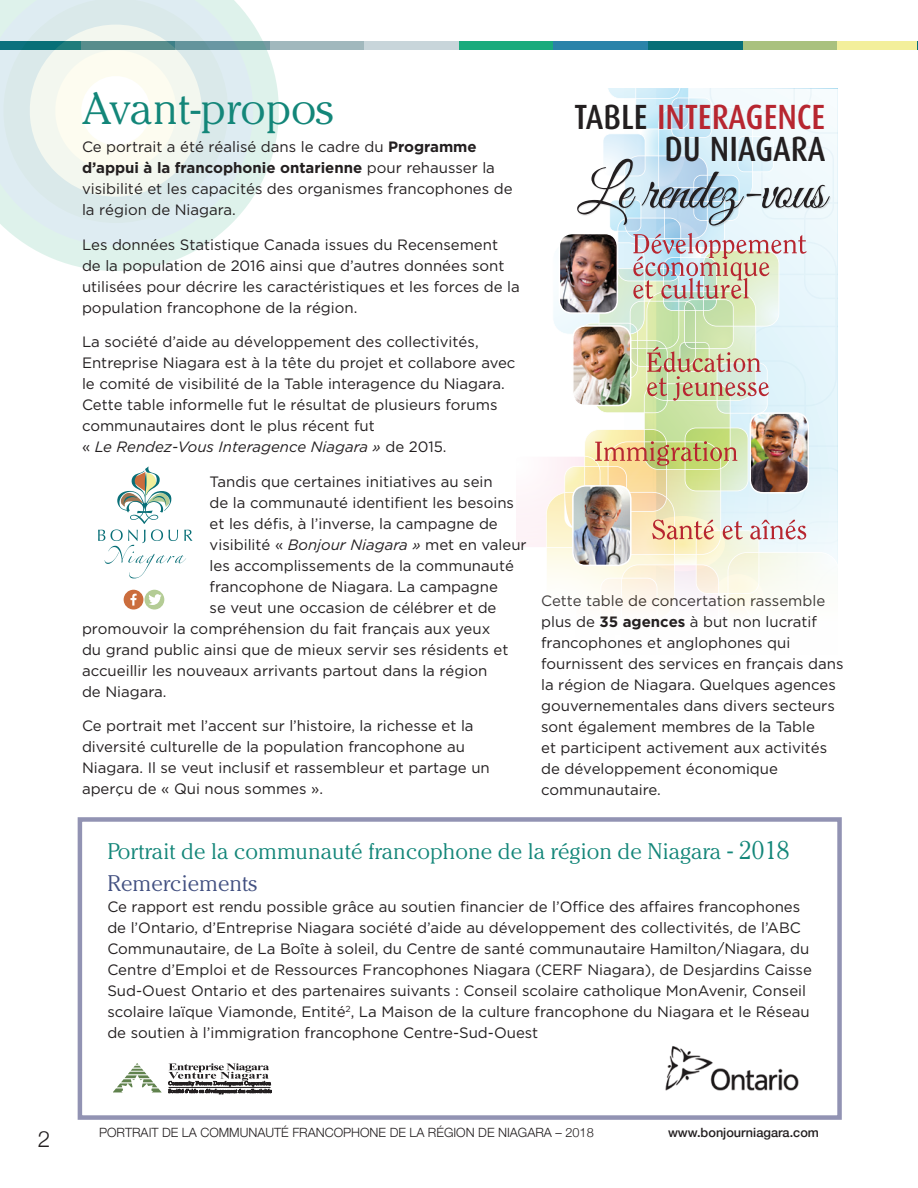
<style>
.page{position:relative;width:918px;height:1188px;background:#fff}
.page>*{position:absolute;margin:0;border:0;box-sizing:border-box;transform-origin:0 0}
.t1{font:57.6px "Great Vibes";letter-spacing:-.025em;color:#231f20}
.t2{font:300 45px "Cheltenham";color:#138679}
.t3{font:500 35.1px/32.1px "Dax Condensed";color:#231f20;text-align:right}
.t4{font:300 22.5px/31.5px "Cheltenham";color:#138679}
.t5{font:300 22.5px "Helvetica Neue";color:#231f20}
.t6{font:15px/21px "Gotham";color:#231f20}
.t7{font:300 12.75px "Helvetica Neue";color:#231f20}
.t8{font:500 12.75px "Helvetica Neue";color:#231f20}
.s1{font-weight:700}
.s2{font-style:italic}
.s3{color:#b72630}
.s4{font-size:25.5px}
.s5{color:#425081}
</style>
<div class="page">
<div style="left:905px;top:41px;width:13px;height:9px;background:#076f77"></div>
<div style="left:270px;top:41px;width:95px;height:9px;background:#a1b8bd"></div>
<div style="left:365px;top:41px;width:94px;height:9px;background:#c8d5da"></div>
<div style="left:459px;top:41px;width:95px;height:9px;background:#19ab7c"></div>
<div style="left:554px;top:41px;width:94px;height:9px;background:#2a83a9"></div>
<div style="left:648px;top:41px;width:95px;height:9px;background:#076f77"></div>
<div style="left:743px;top:41px;width:94px;height:9px;background:#a9c17e"></div>
<div style="left:837px;top:41px;width:80px;height:9px;background:#f3ef9b"></div>
<svg style="left:29px;top:41px;width:250px;height:230px"></svg>
<svg style="left:0;top:6px;width:267px;height:240px;fill:#def2f0"></svg>
<div style="left:0;top:0;width:239px;height:223px;background:#deeceb"></div>
<svg style="left:21px;top:25px;width:189px;height:172px"></svg>
<div style="left:78px;top:817px;width:764px;height:303px;border:4px solid #9293b3"></div>
<img style="left:665px;top:1046px;width:134px;height:45px">
<svg style="left:168px;top:1063px;width:104px;height:31px"></svg>
<hr style="left:169px;top:1087px;width:102px;height:1px;background:#231f20">
<svg style="left:113px;top:1063px;width:49px;height:30px"></svg>
<svg style="left:98px;top:467px;width:95px;height:111px"></svg>
<div style="left:145px;top:590px;width:19px;height:20px;background:#b4cc95;border-radius:50%"></div>
<svg style="left:149px;top:594px;width:13px;height:11px"></svg>
<div style="left:124px;top:590px;width:19px;height:20px;background:#cb6d3d;border-radius:50%"></div>
<svg style="left:130px;top:594px;width:7px;height:12px"></svg>
<img style="left:516px;top:89px;width:322px;height:522px">
<div style="left:577px;top:159px;width:255px;height:69px;background:#231f20;opacity:.14"></div>
<p class="t2" style="left:82px;top:83px;width:253px">Avant-propos</p>
<p class="t6" style="left:82px;top:136px;width:432px">Ce portrait a été réalisé dans le cadre du <span class="s1">Programme d’appui à la francophonie ontarienne</span> pour rehausser la visibilité et les capacités des organismes francophones de la région de Niagara.</p>
<p class="t6" style="left:82px;top:234px;width:439px">Les données Statistique Canada issues du Recensement de la population de 2016 ainsi que d’autres données sont utilisées pour décrire les caractéristiques et les forces de la population francophone de la région.</p>
<p class="t6" style="left:82px;top:331px;width:435px">La société d’aide au développement des collectivités, Entreprise Niagara est à la tête du projet et collabore avec le comité de visibilité de la Table interagence du Niagara.<br>Cette table informelle fut le résultat de plusieurs forums communautaires dont le plus récent fut<br>« <span class="s2">Le Rendez-Vous Interagence Niagara »</span> de 2015.</p>
<p class="t6" style="left:210px;top:471px;width:285px">Tandis que certaines initiatives au sein</p>
<p class="t6" style="left:210px;top:492px;width:306px">de la communauté identifient les besoins</p>
<p class="t6" style="left:210px;top:513px;width:290px">et les défis, à l’inverse, la campagne de</p>
<p class="t6" style="left:210px;top:534px;width:319px">visibilité « <span class="s2">Bonjour Niagara »</span> met en valeur</p>
<p class="t6" style="left:210px;top:555px;width:306px">les accomplissements de la communauté</p>
<p class="t6" style="left:210px;top:576px;width:290px">francophone de Niagara. La campagne</p>
<p class="t6" style="left:210px;top:597px;width:288px">se veut une occasion de célébrer et de</p>
<p class="t6" style="left:82px;top:618px;width:410px">promouvoir la compréhension du fait français aux yeux</p>
<p class="t6" style="left:82px;top:639px;width:428px">du grand public ainsi que de mieux servir ses résidents et</p>
<p class="t6" style="left:82px;top:660px;width:407px">accueillir les nouveaux arrivants partout dans la région</p>
<p class="t6" style="left:82px;top:681px;width:86px">de Niagara.</p>
<p class="t6" style="left:82px;top:715px;width:409px">Ce portrait met l’accent sur l’histoire, la richesse et la diversité culturelle de la population francophone au Niagara. Il se veut inclusif et rassembleur et partage un aperçu de « Qui nous sommes ».</p>
<p class="t3" style="left:574px;top:102px;width:252px">TABLE <span class="s3">INTERAGENCE<br></span>DU NIAGARA</p>
<p class="t1" style="left:577px;top:159px;width:249px">Le rendez-vous</p>
<p class="t6" style="left:541px;top:590px;width:304px">Cette table de concertation rassemble plus de <span class="s1">35 agences</span> à but non lucratif francophones et anglophones qui fournissent des services en français dans la région de Niagara. Quelques agences gouvernementales dans divers secteurs sont également membres de la Table<br>et participent activement aux activités de développement économique communautaire.</p>
<p class="t4" style="left:107px;top:835px;width:684px">Portrait de la communauté francophone de la région de Niagara <span class="s4">- 2018<br></span><span class="s5">Remerciements</span></p>
<p class="t6" style="left:107px;top:895px;width:706px">Ce rapport est rendu possible grâce au soutien financier de l’Office des affaires francophones de l’Ontario, d’Entreprise Niagara société d’aide au développement des collectivités, de l’ABC Communautaire, de La Boîte à soleil, du Centre de santé communautaire Hamilton/Niagara, du Centre d’Emploi et de Ressources Francophones Niagara (CERF Niagara), de Desjardins Caisse Sud-Ouest Ontario et des partenaires suivants : Conseil scolaire catholique MonAvenir, Conseil scolaire laïque Viamonde, Entité<sup>2</sup>, La Maison de la culture francophone du Niagara et le Réseau de soutien à l’immigration francophone Centre-Sud-Ouest</p>
<h3 class="t5" style="left:38px;top:1121px;width:14px">2</h3>
<p class="t7" style="left:99px;top:1123px;width:496px">PORTRAIT DE LA COMMUNAUTÉ FRANCOPHONE DE LA RÉGION DE NIAGARA – 2018</p>
<p class="t8" style="left:668px;top:1123px;width:152px">www.bonjourniagara.com</p>
</div>
